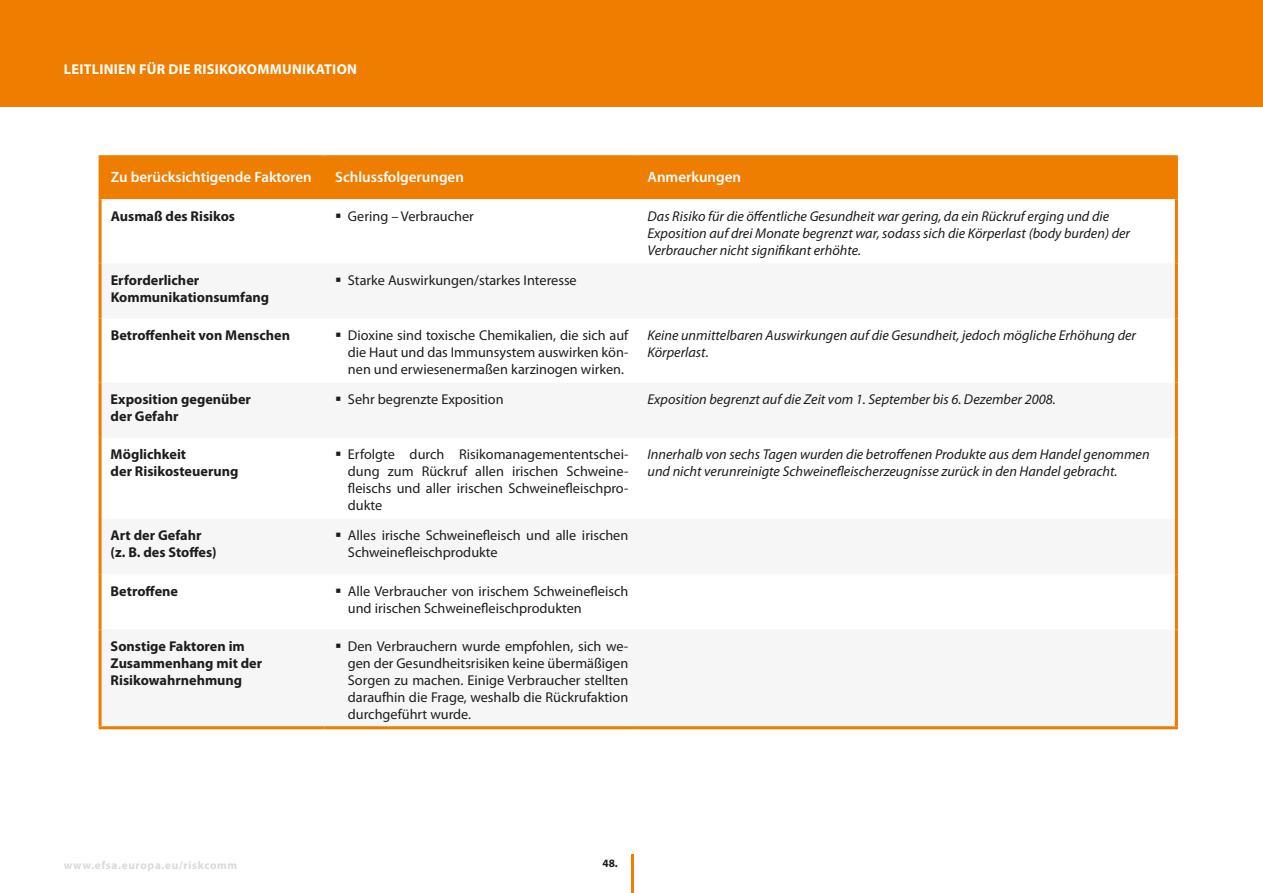
<style>
.page{position:relative;width:1263px;height:893px;background:#fff}
.page>*{position:absolute;margin:0;border:0;box-sizing:border-box;transform-origin:0 0}
.t1{font:600 15px "Myriad Pro";color:#fff}
.t2{font:14.25px/17.1px "Myriad Pro";color:#1d1d1b;text-align:justify}
.t3{font:italic 14.25px/17.1px "Myriad Pro";color:#1d1d1b}
.t4{font:700 14.25px/17.1px "Myriad Pro";color:#1d1d1b}
.t5{font:700 14.25px "Myriad Pro";letter-spacing:.02em;color:#fff}
.t6{font:700 11.25px "Myriad Pro";letter-spacing:.06em;color:#dadada}
.t7{font:700 11.25px "Myriad Pro";color:#1d1d1b}
</style>
<div class="page">
<div style="left:0;top:0;width:1263px;height:106px;background:#ef7d00"></div>
<hr style="left:631px;top:855px;width:3px;height:38px;background:#ef7d00">
<div style="left:102px;top:158px;width:1073px;height:41px;background:#ef7d00"></div>
<hr style="left:99px;top:155px;width:226px;height:3px;background:#ef7d00">
<hr style="left:99px;top:158px;width:3px;height:41px;background:#ef7d00">
<hr style="left:325px;top:155px;width:310px;height:3px;background:#ef7d00">
<hr style="left:635px;top:155px;width:543px;height:3px;background:#ef7d00">
<hr style="left:1175px;top:158px;width:3px;height:41px;background:#ef7d00">
<hr style="left:99px;top:199px;width:3px;height:64px;background:#ef7d00">
<hr style="left:1175px;top:199px;width:3px;height:64px;background:#ef7d00">
<hr style="left:99px;top:263px;width:3px;height:56px;background:#ef7d00">
<hr style="left:1175px;top:263px;width:3px;height:56px;background:#ef7d00">
<hr style="left:99px;top:319px;width:3px;height:64px;background:#ef7d00">
<hr style="left:1175px;top:319px;width:3px;height:64px;background:#ef7d00">
<hr style="left:99px;top:438px;width:3px;height:81px;background:#ef7d00">
<hr style="left:1175px;top:438px;width:3px;height:81px;background:#ef7d00">
<hr style="left:99px;top:574px;width:3px;height:55px;background:#ef7d00">
<hr style="left:1175px;top:574px;width:3px;height:55px;background:#ef7d00">
<hr style="left:99px;top:383px;width:3px;height:55px;background:#ef7d00">
<hr style="left:1175px;top:383px;width:3px;height:55px;background:#ef7d00">
<hr style="left:99px;top:519px;width:3px;height:55px;background:#ef7d00">
<hr style="left:1175px;top:519px;width:3px;height:55px;background:#ef7d00">
<hr style="left:99px;top:629px;width:3px;height:97px;background:#ef7d00">
<hr style="left:99px;top:726px;width:226px;height:3px;background:#ef7d00">
<hr style="left:325px;top:726px;width:310px;height:3px;background:#ef7d00">
<hr style="left:1175px;top:629px;width:3px;height:97px;background:#ef7d00">
<hr style="left:635px;top:726px;width:543px;height:3px;background:#ef7d00">
<p class="t5" style="left:64px;top:60px;width:295px">Leitlinien für die Risikokommunikation</p>
<p class="t1" style="left:111px;top:168px;width:203px">Zu berücksichtigende Faktoren</p>
<p class="t1" style="left:335px;top:168px;width:130px">Schlussfolgerungen</p>
<p class="t1" style="left:648px;top:168px;width:95px">Anmerkungen</p>
<p class="t4" style="left:111px;top:207px;width:126px">Ausmaß des Risikos</p>
<p class="t2" style="left:348px;top:207px;width:127px">Gering – Verbraucher</p>
<p class="t3" style="left:648px;top:207px;width:484px">Das Risiko für die öffentliche Gesundheit war gering, da ein Rückruf erging und die<br>Exposition auf drei Monate begrenzt war, sodass sich die Körperlast (body burden) der<br>Verbraucher nicht signifikant erhöhte.</p>
<p class="t4" style="left:111px;top:271px;width:160px">Erforderlicher<br>Kommunikationsumfang</p>
<p class="t2" style="left:348px;top:271px;width:230px">Starke Auswirkungen/starkes Interesse</p>
<p class="t4" style="left:111px;top:326px;width:181px">Betroffenheit von Menschen</p>
<p class="t2" style="left:348px;top:326px;width:282px">Dioxine sind toxische Chemikalien, die sich auf die Haut und das Immunsystem auswirken kön&shy;nen und erwiesenermaßen karzinogen wirken.</p>
<p class="t3" style="left:647px;top:326px;width:490px">Keine unmittelbaren Auswirkungen auf die Gesundheit, jedoch mögliche Erhöhung der<br>Körperlast.</p>
<p class="t4" style="left:111px;top:390px;width:142px">Exposition gegenüber der Gefahr</p>
<p class="t2" style="left:348px;top:390px;width:157px">Sehr begrenzte Exposition</p>
<p class="t3" style="left:647px;top:390px;width:410px">Exposition begrenzt auf die Zeit vom 1. September bis 6. Dezember 2008.</p>
<p class="t4" style="left:111px;top:445px;width:129px">Möglichkeit<br>der Risikosteuerung</p>
<p class="t2" style="left:348px;top:446px;width:282px">Erfolgte durch Risikomanagemententschei&shy;dung zum Rückruf allen irischen Schweine&shy;fleischs und aller irischen Schweinefleischpro&shy;dukte</p>
<p class="t3" style="left:647px;top:446px;width:504px">Innerhalb von sechs Tagen wurden die betroffenen Produkte aus dem Handel genommen und nicht verunreinigte Schweinefleischerzeugnisse zurück in den Handel gebracht.</p>
<p class="t4" style="left:111px;top:526px;width:108px">Art der Gefahr (z. B. des Stoffes)</p>
<p class="t2" style="left:348px;top:527px;width:282px">Alles irische Schweinefleisch und alle irischen<br>Schweinefleischprodukte</p>
<p class="t4" style="left:111px;top:582px;width:69px">Betroffene</p>
<p class="t2" style="left:348px;top:582px;width:282px">Alle Verbraucher von irischem Schweinefleisch und irischen Schweinefleischprodukten</p>
<p class="t4" style="left:111px;top:637px;width:153px">Sonstige Faktoren im<br>Zusammenhang mit der<br>Risikowahrnehmung</p>
<p class="t2" style="left:348px;top:637px;width:282px">Den Verbrauchern wurde empfohlen, sich we&shy;gen der Gesundheitsrisiken keine übermäßigen Sorgen zu machen. Einige Verbraucher stellten daraufhin die Frage, weshalb die Rückrufaktion durchgeführt wurde.</p>
<p class="t6" style="left:64px;top:858px;width:175px">www.efsa.europa.eu/riskcomm</p>
<p class="t7" style="left:602px;top:856px;width:17px">48.</p>
</div>
